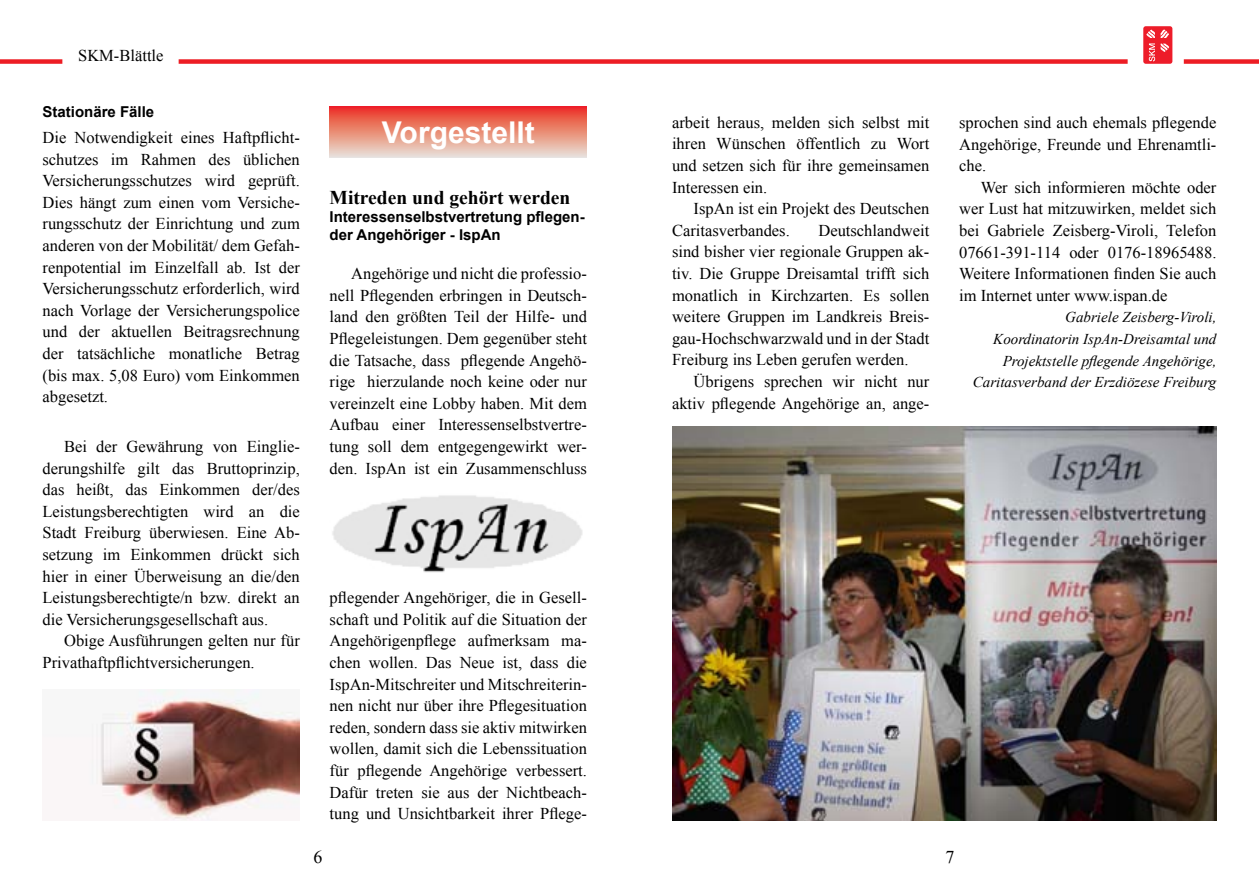
<style>
.page{position:relative;width:1259px;height:893px;background:#fff}
.page>*{position:absolute;margin:0;border:0;box-sizing:border-box;transform-origin:0 0}
.t1{font:700 30px "Arial";color:#fff}
.t2{font:700 19.5px "Times New Roman";color:#000}
.t3{font:18px "Times New Roman";color:#000}
.t4{font:16.5px/21.6px "Times New Roman";color:#000;text-align:justify}
.t5{font:italic 15px/21.6px "Times New Roman";color:#000;text-align:right}
.t6{font:700 15px/18px "Arial";color:#000}
</style>
<div class="page">
<div style="left:179px;top:59px;width:948px;height:5px;background:#ed1d24"></div>
<div style="left:0;top:59px;width:62px;height:5px;background:#ed1d24"></div>
<div style="left:1183px;top:59px;width:76px;height:5px;background:#ed1d24"></div>
<div style="left:1143px;top:26px;width:29px;height:38px;background:#ed1c29;border-radius:3px"></div>
<svg style="left:1146px;top:29px;width:23px;height:32px"></svg>
<div style="left:330px;top:106px;width:257px;height:51px;background:linear-gradient(to bottom,#eb2f1d,#e7e4d2)"></div>
<img style="left:672px;top:426px;width:544px;height:395px">
<img style="left:332px;top:495px;width:251px;height:78px">
<img style="left:91px;top:690px;width:208px;height:131px">
<p class="t4" style="left:78px;top:44px;width:87px">SKM-Blättle</p>
<p class="t6" style="left:43px;top:103px;width:113px">Stationäre Fälle</p>
<p class="t4" style="left:43px;top:126px;width:259px">Die Notwendigkeit eines Haftpflicht&shy;schutzes im Rahmen des üblichen Versicherungsschutzes wird geprüft.<br>Dies hängt zum einen vom Versiche&shy;rungsschutz der Einrichtung und zum anderen von der Mobilität/ dem Gefah&shy;renpotential im Einzelfall ab. Ist der Versicherungsschutz erforderlich, wird nach Vorlage der Versicherungspolice und der aktuellen Beitragsrechnung der tatsächliche monatliche Betrag (bis max. 5,08 Euro) vom Einkommen abgesetzt.</p>
<p class="t4" style="left:43px;top:435px;width:259px;text-indent:22px">Bei der Gewährung von Einglie&shy;derungshilfe gilt das Bruttoprinzip, das heißt, das Einkommen der/des Leistungsberechtigten wird an die Stadt Freiburg überwiesen. Eine Ab&shy;setzung im Einkommen drückt sich hier in einer Überweisung an die/den Leistungsberechtigte/n bzw. direkt an die Versicherungsgesellschaft aus.</p>
<p class="t4" style="left:43px;top:630px;width:259px;text-indent:22px">Obige Ausführungen gelten nur für<br>Privathaftpflichtversicherungen.</p>
<h1 class="t1" style="left:382px;top:113px;width:154px">Vorgestellt</h1>
<p class="t2" style="left:330px;top:184px;width:242px">Mitreden und gehört werden</p>
<p class="t6" style="left:330px;top:208px;width:257px">Interessenselbstvertretung pflegen&shy;der Angehöriger - IspAn</p>
<p class="t4" style="left:330px;top:263px;width:259px;text-indent:22px">Angehörige und nicht die professio&shy;nell Pflegenden erbringen in Deutsch&shy;land den größten Teil der Hilfe- und Pflegeleistungen. Dem gegenüber steht die Tatsache, dass pflegende Angehö&shy;rige hierzulande noch keine oder nur vereinzelt eine Lobby haben. Mit dem Aufbau einer Interessenselbstvertre&shy;tung soll dem entgegengewirkt wer&shy;den. IspAn ist ein Zusammenschluss</p>
<p class="t4" style="left:330px;top:587px;width:259px">pflegender Angehöriger, die in Gesell&shy;schaft und Politik auf die Situation der Angehörigenpflege aufmerksam ma&shy;chen wollen. Das Neue ist, dass die IspAn-Mitschreiter und Mitschreiterin&shy;nen nicht nur über ihre Pflegesituation reden, sondern dass sie aktiv mitwirken wollen, damit sich die Lebenssituation für pflegende Angehörige verbessert.<br>Dafür treten sie aus der Nichtbeach&shy;tung und Unsichtbarkeit ihrer Pflege-</p>
<p class="t4" style="left:672px;top:111px;width:259px">arbeit heraus, melden sich selbst mit ihren Wünschen öffentlich zu Wort und setzen sich für ihre gemeinsamen Interessen ein.</p>
<p class="t4" style="left:672px;top:198px;width:259px;text-indent:22px">IspAn ist ein Projekt des Deutschen<br>Caritasverbandes.</p>
<p class="t4" style="left:672px;top:219px;width:259px;text-indent:146px">Deutschlandweit sind bisher vier regionale Gruppen ak&shy;tiv. Die Gruppe Dreisamtal trifft sich monatlich in Kirchzarten. Es sollen weitere Gruppen im Landkreis Breis&shy;gau-Hochschwarzwald und in der Stadt Freiburg ins Leben gerufen werden.</p>
<p class="t4" style="left:672px;top:370px;width:259px;text-align:right">Übrigens sprechen wir nicht nur aktiv pflegende Angehörige an, ange-</p>
<p class="t4" style="left:959px;top:111px;width:259px">sprochen sind auch ehemals pflegende Angehörige, Freunde und Ehrenamtli&shy;che.</p>
<p class="t4" style="left:959px;top:176px;width:259px;text-indent:22px">Wer sich informieren möchte oder wer Lust hat mitzuwirken, meldet sich bei Gabriele Zeisberg-Viroli, Telefon 07661-391-114 oder 0176-18965488.<br>Weitere Informationen finden Sie auch im Internet unter www.ispan.de</p>
<p class="t5" style="left:973px;top:306px;width:245px">Gabriele Zeisberg-Viroli,<br>Koordinatorin IspAn-Dreisamtal und Projektstelle pflegende Angehörige, Caritasverband der Erzdiözese Freiburg</p>
<p class="t3" style="left:313px;top:845px;width:10px">6</p>
<p class="t3" style="left:945px;top:844px;width:10px">7</p>
</div>
